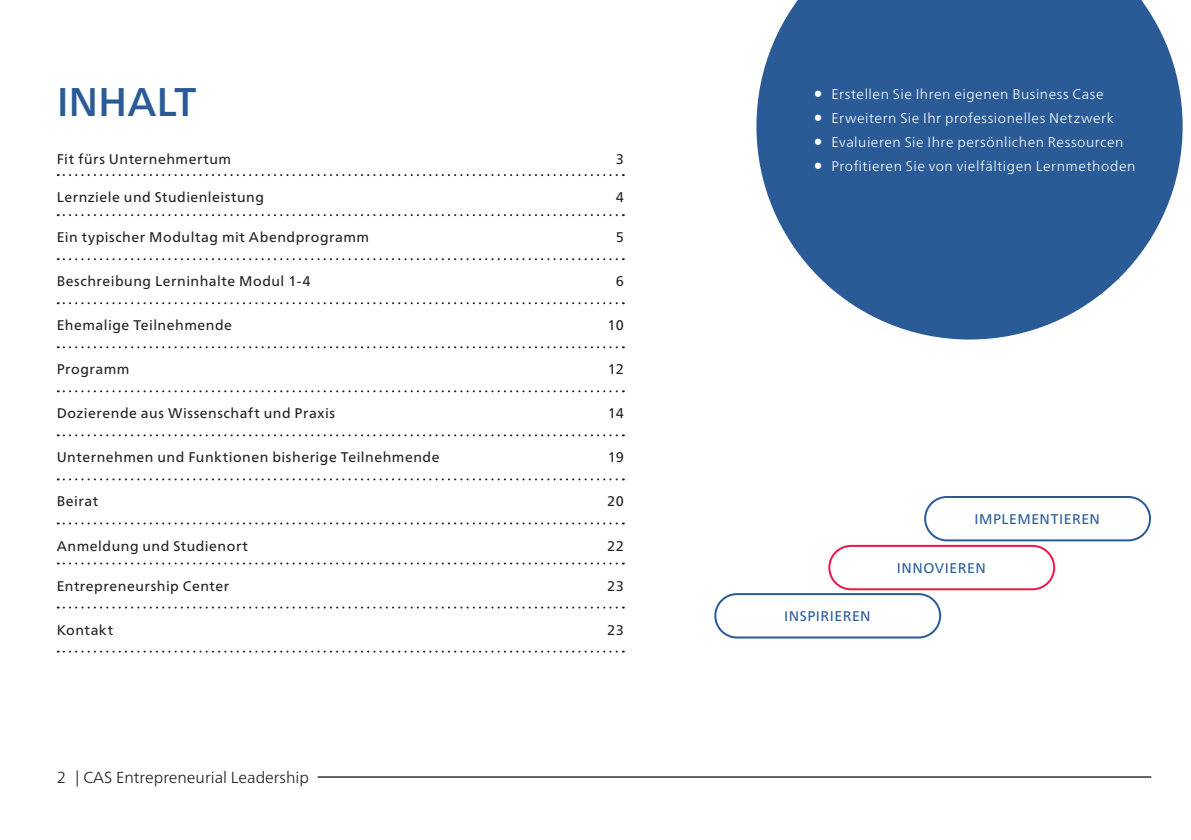
<style>
.page{position:relative;width:1191px;height:840px;background:#fff}
.page>*{position:absolute;margin:0;border:0;box-sizing:border-box;transform-origin:0 0}
.t1{font:500 40px "Frutiger Neue LT Pro";letter-spacing:-.005em;color:#2a5b97}
.t2{font:300 16px "Frutiger Neue LT Pro";color:#231f20}
.t3{font:14px "Frutiger Neue LT Pro";letter-spacing:.04em;color:#231f20}
.t4{font:300 14px "Frutiger Neue LT Pro";letter-spacing:.035em;color:#fff}
.t5{font:14px "Frutiger Neue LT Pro";letter-spacing:.04em;color:#2a5b97}
.s1{font-family:"Minion Pro";font-weight:400;font-size:24px}
</style>
<div class="page">
<hr style="left:318px;top:775px;width:833px;height:2px;background:#231f20">
<svg style="left:58px;top:174px;width:566px;height:2px"></svg>
<svg style="left:58px;top:214px;width:566px;height:2px"></svg>
<svg style="left:58px;top:258px;width:566px;height:2px"></svg>
<svg style="left:58px;top:302px;width:566px;height:2px"></svg>
<svg style="left:58px;top:346px;width:566px;height:2px"></svg>
<svg style="left:58px;top:390px;width:566px;height:2px"></svg>
<svg style="left:58px;top:434px;width:566px;height:2px"></svg>
<svg style="left:58px;top:478px;width:566px;height:2px"></svg>
<svg style="left:58px;top:522px;width:566px;height:2px"></svg>
<svg style="left:58px;top:562px;width:566px;height:2px"></svg>
<svg style="left:58px;top:606px;width:566px;height:2px"></svg>
<svg style="left:58px;top:650px;width:566px;height:2px"></svg>
<svg style="left:756px;top:0;width:426px;height:339px;fill:#2a5b97"></svg>
<div style="left:714px;top:592px;width:227px;height:46px;border:2px solid #2a5b97;border-radius:22px"></div>
<div style="left:828px;top:544px;width:227px;height:46px;border:2px solid #ed1748;border-radius:22px"></div>
<div style="left:924px;top:495px;width:227px;height:46px;border:2px solid #2a5b97;border-radius:22px"></div>
<p class="t1" style="left:57px;top:78px;width:141px">INHALT</p>
<p class="t3" style="left:57px;top:150px;width:176px">Fit fürs Unternehmertum</p>
<p class="t3" style="left:616px;top:150px;width:10px">3</p>
<p class="t3" style="left:57px;top:188px;width:209px">Lernziele und Studienleistung</p>
<p class="t3" style="left:616px;top:188px;width:10px">4</p>
<p class="t3" style="left:57px;top:228px;width:314px">Ein typischer Modultag mit Abendprogramm</p>
<p class="t3" style="left:615px;top:228px;width:10px">5</p>
<p class="t3" style="left:57px;top:272px;width:255px">Beschreibung Lerninhalte Modul 1-4</p>
<p class="t3" style="left:616px;top:272px;width:10px">6</p>
<p class="t3" style="left:57px;top:316px;width:177px">Ehemalige Teilnehmende</p>
<p class="t3" style="left:607px;top:316px;width:18px">10</p>
<p class="t3" style="left:57px;top:360px;width:74px">Programm</p>
<p class="t3" style="left:608px;top:360px;width:17px">12</p>
<p class="t3" style="left:57px;top:404px;width:280px">Dozierende aus Wissenschaft und Praxis</p>
<p class="t3" style="left:608px;top:404px;width:18px">14</p>
<p class="t3" style="left:57px;top:448px;width:384px">Unternehmen und Funktionen bisherige Teilnehmende</p>
<p class="t3" style="left:608px;top:448px;width:18px">19</p>
<p class="t3" style="left:57px;top:492px;width:43px">Beirat</p>
<p class="t3" style="left:607px;top:492px;width:18px">20</p>
<p class="t3" style="left:57px;top:536px;width:193px">Anmeldung und Studienort</p>
<p class="t3" style="left:607px;top:536px;width:18px">22</p>
<p class="t3" style="left:57px;top:576px;width:174px">Entrepreneurship Center</p>
<p class="t3" style="left:607px;top:576px;width:18px">23</p>
<p class="t3" style="left:57px;top:620px;width:58px">Kontakt</p>
<p class="t3" style="left:607px;top:620px;width:18px">23</p>
<p class="t2" style="left:57px;top:767px;width:254px">2 | CAS Entrepreneurial Leadership</p>
<p class="t4" style="left:813px;top:85px;width:292px"><span class="s1">•</span> Erstellen Sie Ihren eigenen Business Case</p>
<p class="t4" style="left:813px;top:109px;width:302px"><span class="s1">•</span> Erweitern Sie Ihr professionelles Netzwerk</p>
<p class="t4" style="left:813px;top:133px;width:311px"><span class="s1">•</span> Evaluieren Sie Ihre persönlichen Ressourcen</p>
<p class="t4" style="left:813px;top:157px;width:323px"><span class="s1">•</span> Profitieren Sie von vielfältigen Lernmethoden</p>
<p class="t5" style="left:974px;top:510px;width:127px">IMPLEMENTIEREN</p>
<p class="t5" style="left:784px;top:607px;width:88px">INSPIRIEREN</p>
<p class="t5" style="left:897px;top:559px;width:90px">INNOVIEREN</p>
</div>
